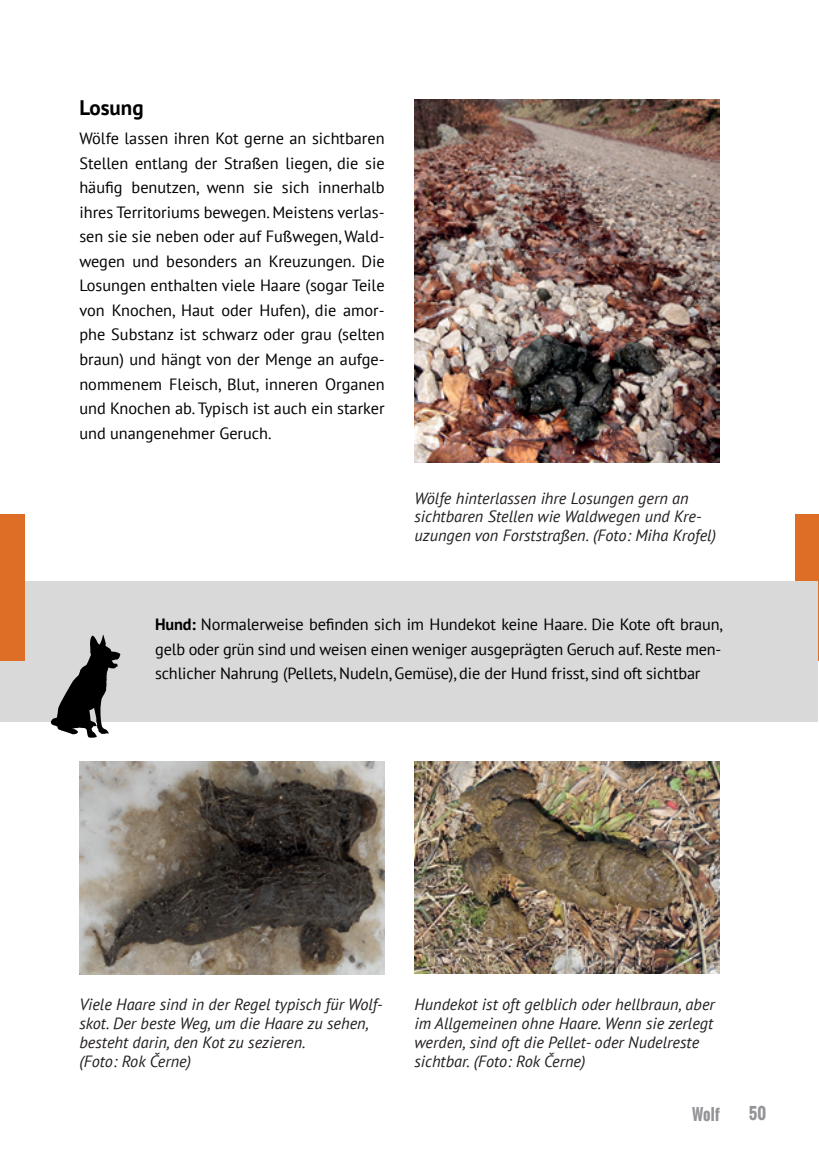
<style>
.page{position:relative;width:819px;height:1166px;background:#fff}
.page>*{position:absolute;margin:0;border:0;box-sizing:border-box;transform-origin:0 0}
.t1{font:700 21px "PT Sans";color:#000}
.t2{font:16.28px/24.5px "PT Sans";letter-spacing:-.01em;color:#000;text-align:justify}
.t3{font:italic 16.28px/18.7px "PT Sans";color:#231f20}
.t4{font:700 15.75px "Oswald";color:#949499}
.s1{font-weight:700}
</style>
<div class="page">
<div style="left:795px;top:514px;width:24px;height:147px;background:#de6e26"></div>
<img style="left:414px;top:761px;width:305px;height:212px">
<img style="left:79px;top:761px;width:305px;height:213px">
<div style="left:0;top:582px;width:817px;height:140px;background:#d9d9d9"></div>
<svg style="left:50px;top:634px;width:71px;height:104px"></svg>
<img style="left:414px;top:99px;width:305px;height:364px">
<div style="left:0;top:514px;width:24px;height:147px;background:#de6e26"></div>
<p class="t1" style="left:79px;top:94px;width:66px">Losung</p>
<p class="t2" style="left:79px;top:126px;width:307px">Wölfe lassen ihren Kot gerne an sichtbaren Stellen entlang der Straßen liegen, die sie häufig benutzen, wenn sie sich innerhalb ihres Territoriums bewegen. Meistens verlas&shy;sen sie sie neben oder auf Fußwegen, Wald&shy;wegen und besonders an Kreuzungen. Die Losungen enthalten viele Haare (sogar Teile von Knochen, Haut oder Hufen), die amor&shy;phe Substanz ist schwarz oder grau (selten braun) und hängt von der Menge an aufge&shy;nommenem Fleisch, Blut, inneren Organen und Knochen ab. Typisch ist auch ein starker und unangenehmer Geruch.</p>
<p class="t3" style="left:414px;top:488px;width:303px">Wölfe hinterlassen ihre Losungen gern an sichtbaren Stellen wie Waldwegen und Kre&shy;uzungen von Forststraßen. (Foto: Miha Krofel)</p>
<p class="t2" style="left:155px;top:612px;width:569px"><span class="s1">Hund:</span> Normalerweise befinden sich im Hundekot keine Haare. Die Kote oft braun, gelb oder grün sind und weisen einen weniger ausgeprägten Geruch auf. Reste men&shy;schlicher Nahrung (Pellets, Nudeln, Gemüse), die der Hund frisst, sind oft sichtbar</p>
<p class="t3" style="left:79px;top:995px;width:305px">Viele Haare sind in der Regel typisch für Wolf&shy;skot. Der beste Weg, um die Haare zu sehen, besteht darin, den Kot zu sezieren.<br>(Foto: Rok Černe)</p>
<p class="t3" style="left:414px;top:995px;width:302px">Hundekot ist oft gelblich oder hellbraun, aber im Allgemeinen ohne Haare. Wenn sie zerlegt werden, sind oft die Pellet- oder Nudelreste sichtbar. (Foto: Rok Černe)</p>
<p class="t4" style="left:692px;top:1102px;width:29px">Wolf</p>
<p class="t4" style="left:748px;top:1101px;width:19px">50</p>
</div>
